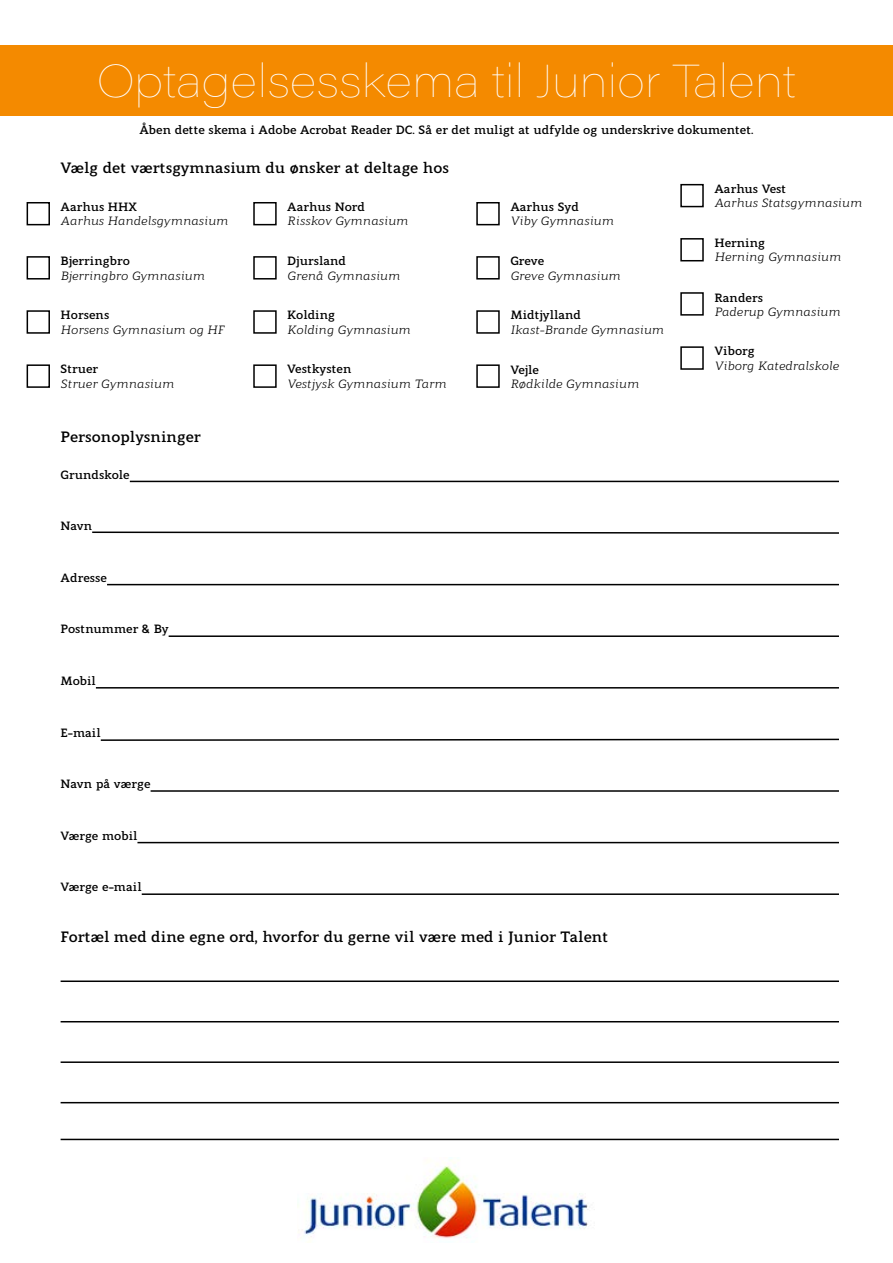
<style>
.page{position:relative;width:893px;height:1263px;background:#fff}
.page>*{position:absolute;margin:0;border:0;box-sizing:border-box;transform-origin:0 0}
.t1{font:45px "Acumin Variable Concept";color:#fff}
.t2{font:700 15px "Modum";color:#000}
.t3{font:700 12px "Modum";color:#000}
.t4{font:italic 12px "Modum";color:#000}
</style>
<div class="page">
<img style="left:304px;top:1160px;width:291px;height:79px">
<div style="left:27px;top:202px;width:23px;height:23px;border:2px solid #000"></div>
<div style="left:253px;top:202px;width:24px;height:23px;border:2px solid #000"></div>
<div style="left:476px;top:202px;width:24px;height:23px;border:2px solid #000"></div>
<div style="left:680px;top:184px;width:24px;height:23px;border:2px solid #000"></div>
<div style="left:27px;top:256px;width:23px;height:24px;border:2px solid #000"></div>
<div style="left:253px;top:256px;width:24px;height:24px;border:2px solid #000"></div>
<div style="left:476px;top:256px;width:24px;height:24px;border:2px solid #000"></div>
<div style="left:680px;top:238px;width:24px;height:23px;border:2px solid #000"></div>
<div style="left:27px;top:310px;width:23px;height:24px;border:2px solid #000"></div>
<div style="left:253px;top:310px;width:24px;height:24px;border:2px solid #000"></div>
<div style="left:476px;top:310px;width:24px;height:24px;border:2px solid #000"></div>
<div style="left:680px;top:292px;width:24px;height:24px;border:2px solid #000"></div>
<div style="left:27px;top:364px;width:23px;height:24px;border:2px solid #000"></div>
<div style="left:253px;top:364px;width:24px;height:24px;border:2px solid #000"></div>
<div style="left:476px;top:364px;width:24px;height:24px;border:2px solid #000"></div>
<div style="left:680px;top:346px;width:24px;height:24px;border:2px solid #000"></div>
<hr style="left:130px;top:481px;width:709px;height:1px;background:#000">
<svg style="left:92px;top:531px;width:747px;height:3px"></svg>
<hr style="left:107px;top:584px;width:732px;height:1px;background:#000">
<hr style="left:169px;top:635px;width:670px;height:2px;background:#000">
<hr style="left:96px;top:687px;width:743px;height:1px;background:#000">
<svg style="left:100px;top:738px;width:739px;height:3px"></svg>
<hr style="left:151px;top:790px;width:688px;height:2px;background:#000">
<hr style="left:137px;top:842px;width:702px;height:1px;background:#000">
<hr style="left:142px;top:893px;width:697px;height:2px;background:#000">
<hr style="left:61px;top:980px;width:778px;height:2px;background:#000">
<hr style="left:61px;top:1021px;width:778px;height:1px;background:#000">
<hr style="left:61px;top:1061px;width:778px;height:2px;background:#000">
<hr style="left:61px;top:1102px;width:778px;height:1px;background:#000">
<hr style="left:61px;top:1139px;width:778px;height:1px;background:#000">
<div style="left:0;top:45px;width:893px;height:71px;background:#f48a00"></div>
<h1 class="t1" style="left:97px;top:50px;width:700px">Optagelsesskema til Junior Talent</h1>
<p class="t3" style="left:139px;top:120px;width:616px">Åben dette skema i Adobe Acrobat Reader DC. Så er det muligt at udfylde og underskrive dokumentet.</p>
<p class="t2" style="left:61px;top:156px;width:390px">Vælg det værtsgymnasium du ønsker at deltage hos</p>
<p class="t3" style="left:61px;top:197px;width:78px">Aarhus HHX</p>
<p class="t4" style="left:61px;top:212px;width:169px">Aarhus Handelsgymnasium</p>
<p class="t3" style="left:714px;top:179px;width:73px">Aarhus Vest</p>
<p class="t3" style="left:287px;top:197px;width:79px">Aarhus Nord</p>
<p class="t4" style="left:714px;top:194px;width:149px">Aarhus Statsgymnasium</p>
<p class="t4" style="left:287px;top:212px;width:122px">Risskov Gymnasium</p>
<p class="t3" style="left:510px;top:197px;width:70px">Aarhus Syd</p>
<p class="t4" style="left:510px;top:212px;width:105px">Viby Gymnasium</p>
<p class="t3" style="left:61px;top:251px;width:71px">Bjerringbro</p>
<p class="t4" style="left:61px;top:266px;width:146px">Bjerringbro Gymnasium</p>
<p class="t3" style="left:61px;top:306px;width:50px">Horsens</p>
<p class="t4" style="left:61px;top:320px;width:165px">Horsens Gymnasium og HF</p>
<p class="t3" style="left:61px;top:360px;width:39px">Struer</p>
<p class="t4" style="left:61px;top:374px;width:115px">Struer Gymnasium</p>
<p class="t2" style="left:61px;top:425px;width:142px">Personoplysninger</p>
<p class="t3" style="left:61px;top:465px;width:71px">Grundskole</p>
<p class="t3" style="left:61px;top:516px;width:33px">Navn</p>
<p class="t3" style="left:61px;top:568px;width:48px">Adresse</p>
<p class="t3" style="left:61px;top:620px;width:110px">Postnummer &amp; By</p>
<p class="t3" style="left:61px;top:671px;width:37px">Mobil</p>
<p class="t3" style="left:61px;top:723px;width:42px">E-mail</p>
<p class="t3" style="left:287px;top:251px;width:60px">Djursland</p>
<p class="t4" style="left:287px;top:266px;width:114px">Grenå Gymnasium</p>
<p class="t3" style="left:287px;top:306px;width:49px">Kolding</p>
<p class="t4" style="left:287px;top:320px;width:125px">Kolding Gymnasium</p>
<p class="t3" style="left:287px;top:360px;width:66px">Vestkysten</p>
<p class="t4" style="left:287px;top:374px;width:161px">Vestjysk Gymnasium Tarm</p>
<p class="t3" style="left:714px;top:233px;width:52px">Herning</p>
<p class="t3" style="left:510px;top:251px;width:36px">Greve</p>
<p class="t4" style="left:714px;top:248px;width:128px">Herning Gymnasium</p>
<p class="t4" style="left:510px;top:266px;width:112px">Greve Gymnasium</p>
<p class="t3" style="left:714px;top:288px;width:50px">Randers</p>
<p class="t3" style="left:510px;top:306px;width:72px">Midtjylland</p>
<p class="t4" style="left:714px;top:303px;width:128px">Paderup Gymnasium</p>
<p class="t4" style="left:510px;top:320px;width:155px">Ikast-Brande Gymnasium</p>
<p class="t3" style="left:510px;top:360px;width:30px">Vejle</p>
<p class="t4" style="left:510px;top:375px;width:130px">Rødkilde Gymnasium</p>
<p class="t3" style="left:714px;top:342px;width:42px">Viborg</p>
<p class="t4" style="left:714px;top:356px;width:126px">Viborg Katedralskole</p>
<p class="t3" style="left:61px;top:774px;width:91px">Navn på værge</p>
<p class="t3" style="left:61px;top:826px;width:78px">Værge mobil</p>
<p class="t3" style="left:61px;top:877px;width:83px">Værge e-mail</p>
<p class="t2" style="left:61px;top:924px;width:549px">Fortæl med dine egne ord, hvorfor du gerne vil være med i Junior Talent</p>
</div>
